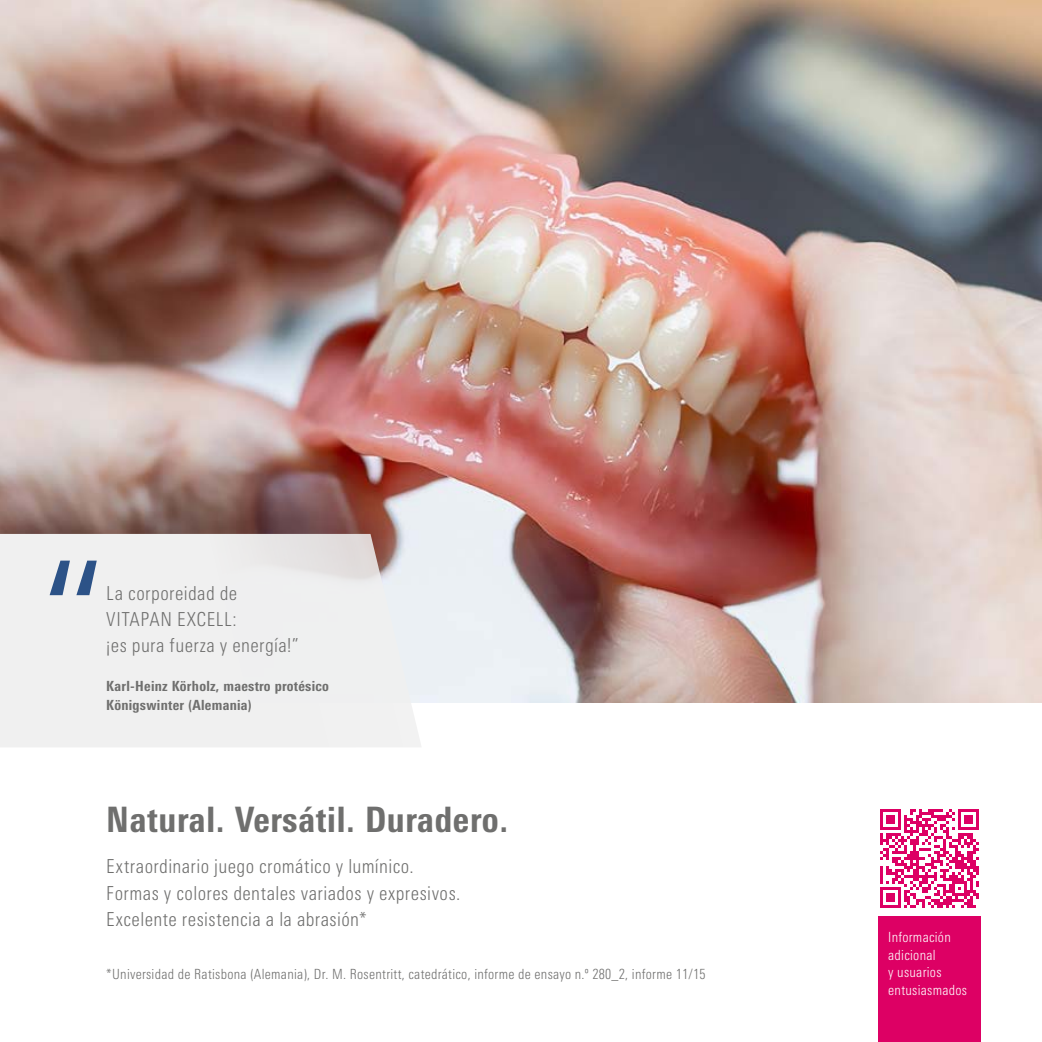
<style>
.page{position:relative;width:1042px;height:1042px;background:#fff}
.page>*{position:absolute;margin:0;border:0;box-sizing:border-box;transform-origin:0 0}
.t1{font:800 condensed 35px "Univers Next Pro";letter-spacing:.02em;color:#6f6f6e}
.t2{font:300 condensed 19.25px/26.2px "Univers Next Pro";letter-spacing:.02em;color:#6f6f6e}
.t3{font:300 condensed 14px "Univers Next Pro";letter-spacing:.02em;color:#6f6f6e}
.t4{font:800 condensed 14px/19.2px "Univers Next Pro";letter-spacing:.02em;color:#6f6f6e}
.t5{font:300 condensed 14px/17.5px "Univers Next Pro";letter-spacing:.02em;color:#fff}
</style>
<div class="page">
<img style="left:0;top:0;width:1042px;height:702px">
<div style="left:0;top:534px;width:422px;height:213px;background:#f0f0f0"></div>
<svg style="left:50px;top:560px;width:47px;height:35px"></svg>
<div style="left:878px;top:916px;width:103px;height:126px;background:#dd0064"></div>
<svg style="left:880px;top:809px;width:99px;height:98px"></svg>
<p class="t2" style="left:106px;top:580px;width:194px">La corporeidad de<br>VITAPAN EXCELL:<br>¡es pura fuerza y energía!”</p>
<p class="t4" style="left:106px;top:676px;width:224px">Karl-Heinz Körholz, maestro protésico<br>Königswinter (Alemania)</p>
<h1 class="t1" style="left:106px;top:799px;width:403px">Natural. Versátil. Duradero.</h1>
<p class="t2" style="left:106px;top:853px;width:356px">Extraordinario juego cromático y lumínico.<br>Formas y colores dentales variados y expresivos.<br>Excelente resistencia a la abrasión*</p>
<p class="t3" style="left:106px;top:966px;width:601px">*Universidad de Ratisbona (Alemania), Dr. M. Rosentritt, catedrático, informe de ensayo n.º 280_2, informe 11/15</p>
<p class="t5" style="left:888px;top:928px;width:80px">Información adicional<br>y usuarios entusiasmados</p>
</div>
